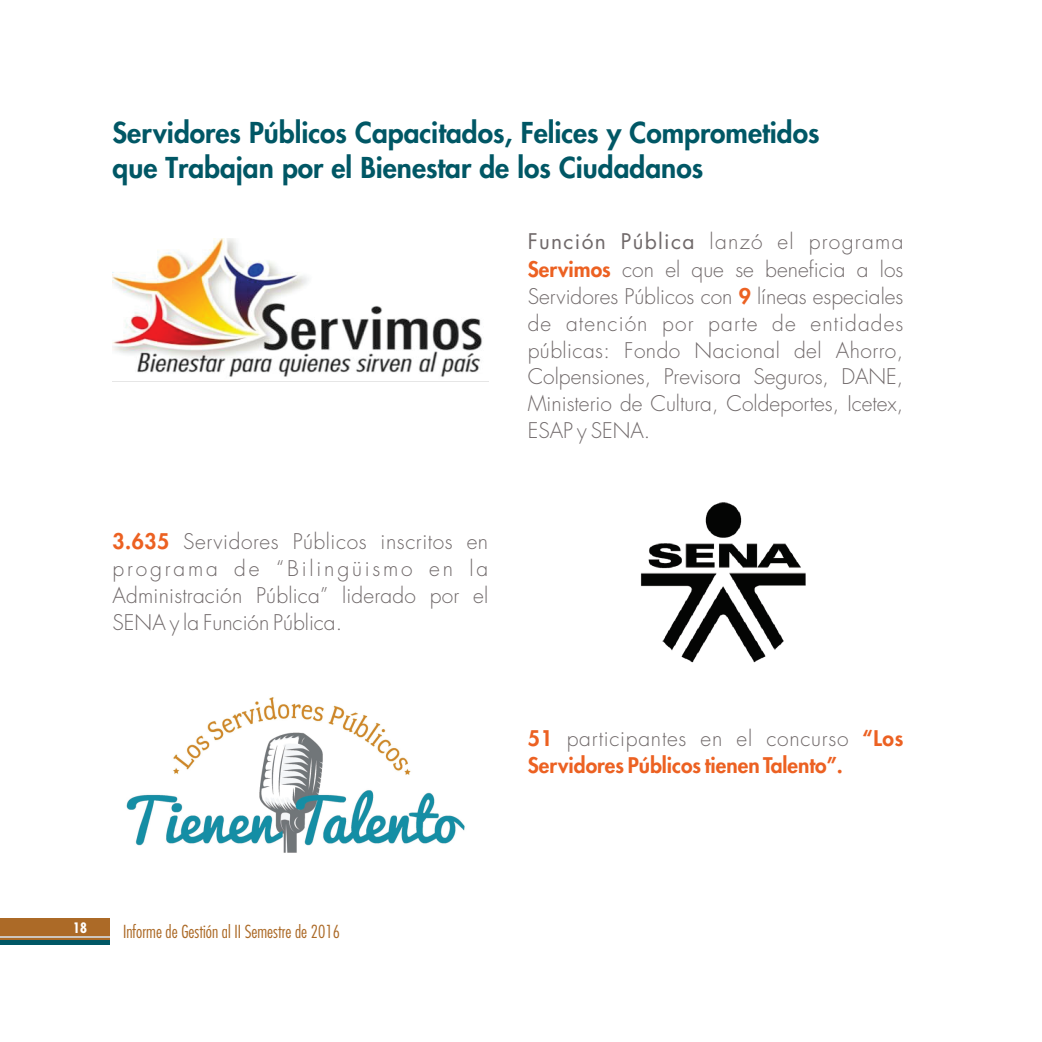
<style>
.page{position:relative;width:1042px;height:1042px;background:#fff}
.page>*{position:absolute;margin:0;border:0;box-sizing:border-box;transform-origin:0 0}
.t1{font:800 28px/35.5px "Futura Std";color:#005765}
.t2{font:300 21px/26.9px "Futura Std";color:#70696a;text-align:justify}
.t3{font:800 21px/27.3px "Futura Std";color:#ec6122}
.t4{font:300 condensed 17.5px "Futura Std";color:#ac6a27}
.t5{font:700 condensed 14px "Futura Std";color:#fff}
.s1{font-weight:800;color:#ec6122}
.s2{font-weight:400}
.s3{font-weight:300;color:#70696a}
</style>
<div class="page">
<div style="left:0;top:919px;width:110px;height:24px;background:#ac6a27"></div>
<hr style="left:0;top:940px;width:110px;height:4px;background:#005765">
<hr style="left:0;top:936px;width:110px;height:1px;background:#cdc6be">
<img style="left:113px;top:238px;width:369px;height:139px">
<img style="left:640px;top:502px;width:166px;height:161px">
<img style="left:126px;top:697px;width:339px;height:156px">
<h1 class="t1" style="left:113px;top:116px;width:708px">Servidores Públicos Capacitados, Felices y Comprometidos que Trabajan por el Bienestar de los Ciudadanos</h1>
<p class="t2" style="left:113px;top:529px;width:377px"><span class="s1">3.635</span> Servidores Públicos inscritos en programa de “Bilingüismo en la Administración Pública” liderado por el SENA y la Función Pública.</p>
<p class="t2" style="left:528px;top:229px;width:377px"><span class="s2">Función Pública</span> lanzó el programa <span class="s1">Servimos</span> con el que se beneficia a los Servidores Públicos con <span class="s1">9</span> líneas especiales de atención por parte de entidades públicas: Fondo Nacional del Ahorro, Colpensiones, Previsora Seguros, DANE, Ministerio de Cultura, Coldeportes, Icetex, ESAP y SENA.</p>
<p class="t3" style="left:528px;top:725px;width:377px">51 <span class="s3">participantes en el concurso</span> “Los<br>Servidores Públicos tienen Talento”.</p>
<p class="t5" style="left:73px;top:921px;width:15px">18</p>
<p class="t4" style="left:123px;top:923px;width:218px">Informe de Gestión al II Semestre de 2016</p>
</div>
